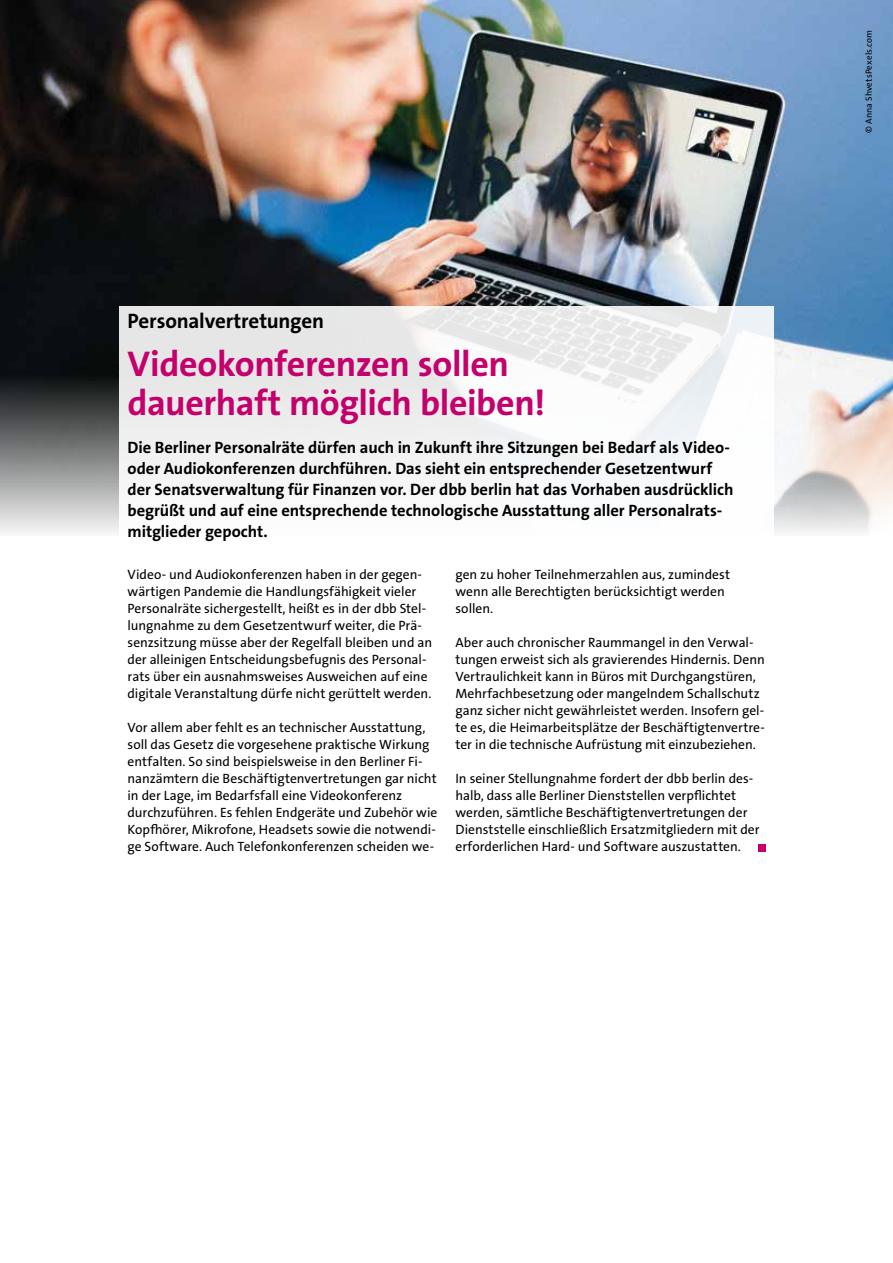
<style>
.page{position:relative;width:893px;height:1263px;background:#fff}
.page>*{position:absolute;margin:0;border:0;box-sizing:border-box;transform-origin:0 0}
.t1{font:700 36px/39px "The Sans Os F";letter-spacing:-.01em;color:#c3006b}
.t2{font:700 21px "The Sans Os F";letter-spacing:-.005em;color:#000}
.t3{font:700 16.5px/21px "The Sans Os F";letter-spacing:-.005em;color:#000}
.t4{font:13.5px/17px "The Sans Os F";color:#000}
.t5{font:9px "The Sans Os F";letter-spacing:.01em;color:#000}
</style>
<div class="page">
<img style="left:0;top:0;width:893px;height:532px">
<svg style="left:119px;top:306px;width:655px;height:226px;fill:#f3f4f5"></svg>
<div style="left:758px;top:844px;width:7px;height:7px;background:#c3006b"></div>
<h2 class="t2" style="left:128px;top:308px;width:198px">Personalvertretungen</h2>
<h1 class="t1" style="left:128px;top:345px;width:419px">Videokonferenzen sollen dauerhaft möglich bleiben!</h1>
<p class="t3" style="left:128px;top:437px;width:607px">Die Berliner Personalräte dürfen auch in Zukunft ihre Sitzungen bei Bedarf als Video&shy;oder Audiokonferenzen durchführen. Das sieht ein entsprechender Gesetzentwurf der Senatsverwaltung für Finanzen vor. Der dbb berlin hat das Vorhaben ausdrücklich begrüßt und auf eine entsprechende technologische Ausstattung aller Personalrats&shy;mitglieder gepocht.</p>
<p class="t4" style="left:128px;top:566px;width:306px">Video- und Audiokonferenzen haben in der gegen&shy;wärtigen Pandemie die Handlungsfähigkeit vieler Personalräte sichergestellt, heißt es in der dbb Stel&shy;lungnahme zu dem Gesetzentwurf weiter, die Prä&shy;senzsitzung müsse aber der Regelfall bleiben und an der alleinigen Entscheidungsbefugnis des Personal&shy;rats über ein ausnahmsweises Ausweichen auf eine digitale Veranstaltung dürfe nicht gerüttelt werden.</p>
<p class="t4" style="left:128px;top:719px;width:311px">Vor allem aber fehlt es an technischer Ausstattung, soll das Gesetz die vorgesehene praktische Wirkung entfalten. So sind beispielsweise in den Berliner Fi&shy;nanzämtern die Beschäftigtenvertretungen gar nicht in der Lage, im Bedarfsfall eine Videokonferenz durchzuführen. Es fehlen Endgeräte und Zubehör wie Kopfhörer, Mikrofone, Headsets sowie die notwendi&shy;ge Software. Auch Telefonkonferenzen scheiden we-</p>
<p class="t4" style="left:455px;top:566px;width:276px">gen zu hoher Teilnehmerzahlen aus, zumindest wenn alle Berechtigten berücksichtigt werden sollen.</p>
<p class="t4" style="left:455px;top:634px;width:311px">Aber auch chronischer Raummangel in den Verwal&shy;tungen erweist sich als gravierendes Hindernis. Denn Vertraulichkeit kann in Büros mit Durchgangstüren, Mehrfachbesetzung oder mangelndem Schallschutz ganz sicher nicht gewährleistet werden. Insofern gel&shy;te es, die Heimarbeitsplätze der Beschäftigtenvertre&shy;ter in die technische Aufrüstung mit einzubeziehen.</p>
<p class="t4" style="left:455px;top:770px;width:306px">In seiner Stellungnahme fordert der dbb berlin des&shy;halb, dass alle Berliner Dienststellen verpflichtet werden, sämtliche Beschäftigtenvertretungen der Dienststelle einschließlich Ersatzmitgliedern mit der erforderlichen Hard- und Software auszustatten.</p>
<p class="t5" style="left:863px;top:133px;width:104px;rotate:-90deg">© Anna ShvetsPexels.com</p>
</div>
